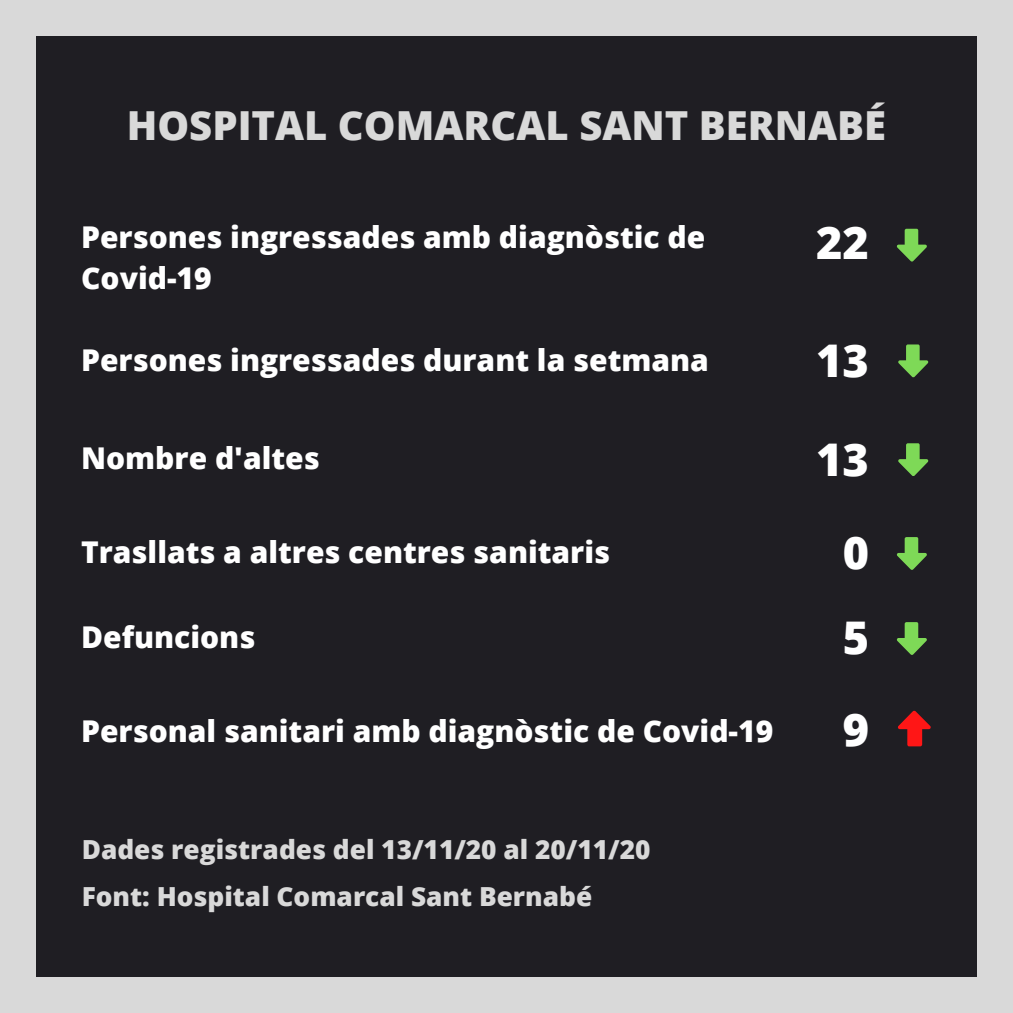
<style>
.page{position:relative;width:1013px;height:1013px;background:#fff}
.page>*{position:absolute;margin:0;border:0;box-sizing:border-box;transform-origin:0 0}
.t1{font:800 45px "Open Sans";color:#fff}
.t2{font:800 40px "Open Sans";color:#d9d9d9}
.t3{font:800 30px "Open Sans";color:#fff}
.t4{font:800 26.25px/47.2px "Open Sans";color:#d9d9d9}
</style>
<div class="page">
<div style="left:0;top:0;width:1012px;height:1012px;background:#d9d9d9"></div>
<div style="left:36px;top:36px;width:940px;height:940px;background:#1f1e23"></div>
<svg style="left:897px;top:710px;width:33px;height:36px"></svg>
<svg style="left:898px;top:344px;width:30px;height:33px"></svg>
<svg style="left:896px;top:229px;width:30px;height:32px"></svg>
<svg style="left:898px;top:443px;width:30px;height:33px"></svg>
<svg style="left:896px;top:537px;width:30px;height:33px"></svg>
<svg style="left:896px;top:622px;width:30px;height:33px"></svg>
<h2 class="t2" style="left:127px;top:98px;width:761px">HOSPITAL COMARCAL SANT BERNABÉ</h2>
<p class="t3" style="left:81px;top:216px;width:625px">Persones ingressades amb diagnòstic de</p>
<h1 class="t1" style="left:816px;top:211px;width:54px">22</h1>
<p class="t3" style="left:81px;top:257px;width:132px">Covid-19</p>
<p class="t3" style="left:81px;top:338px;width:629px">Persones ingressades durant la setmana</p>
<h1 class="t1" style="left:816px;top:328px;width:54px">13</h1>
<p class="t3" style="left:81px;top:437px;width:240px">Nombre d'altes</p>
<h1 class="t1" style="left:816px;top:427px;width:54px">13</h1>
<p class="t3" style="left:81px;top:531px;width:530px">Trasllats a altres centres sanitaris</p>
<h1 class="t1" style="left:842px;top:521px;width:28px">0</h1>
<p class="t3" style="left:81px;top:616px;width:176px">Defuncions</p>
<h1 class="t1" style="left:842px;top:606px;width:28px">5</h1>
<p class="t3" style="left:81px;top:709px;width:693px">Personal sanitari amb diagnòstic de Covid-19</p>
<h1 class="t1" style="left:842px;top:697px;width:28px">9</h1>
<p class="t4" style="left:82px;top:824px;width:570px">Dades registrades del 13/11/20 al 20/11/20<br>Font: Hospital Comarcal Sant Bernabé</p>
</div>
